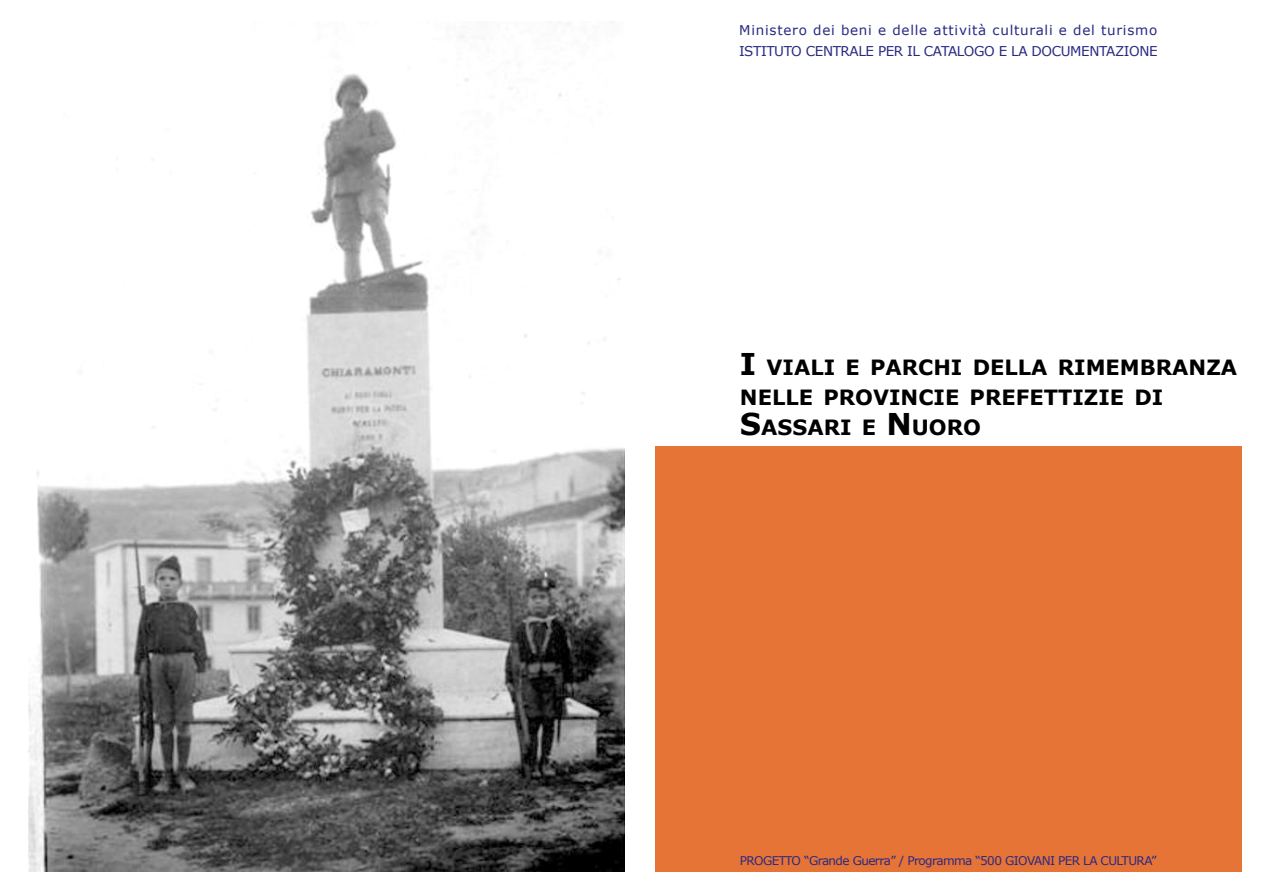
<style>
.page{position:relative;width:1263px;height:893px;background:#fff}
.page>*{position:absolute;margin:0;border:0;box-sizing:border-box;transform-origin:0 0}
.t1{font:700 21px/30px "Verdana";color:#000}
.t2{font:13.5px/21px "Verdana";letter-spacing:.045em;color:#292983}
.t3{font:12px "Verdana";letter-spacing:-.05em;color:#292983}
.s1{font-size:30px}
</style>
<div class="page">
<div style="left:655px;top:446px;width:587px;height:426px;background:#e67436"></div>
<img style="left:28px;top:21px;width:596px;height:851px">
<p class="t2" style="left:739px;top:20px;width:420px">Ministero dei beni e delle attività culturali e del turismo<br>ISTITUTO CENTRALE PER IL CATALOGO E LA DOCUMENTAZIONE</p>
<h1 class="t1" style="left:740px;top:352px;width:499px"><span class="s1">I</span> VIALI E PARCHI DELLA RIMEMBRANZA<br>NELLE PROVINCIE PREFETTIZIE DI<br><span class="s1">S</span>ASSARI E <span class="s1">N</span> UORO</h1>
<p class="t3" style="left:740px;top:852px;width:418px">PROGETTO “Grande Guerra” / Programma “500 GIOVANI PER LA CULTURA”</p>
</div>
